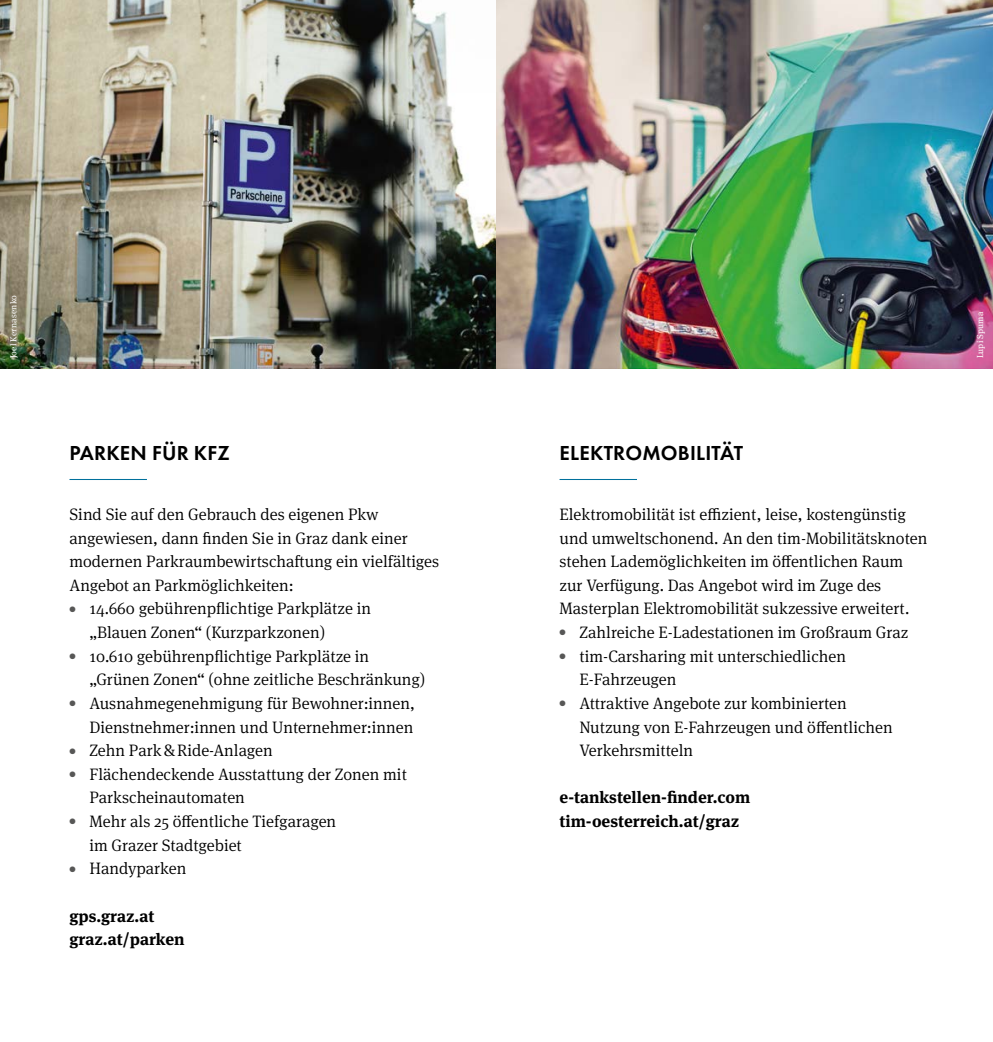
<style>
.page{position:relative;width:993px;height:1042px;background:#fff}
.page>*{position:absolute;margin:0;border:0;box-sizing:border-box;transform-origin:0 0}
.Überschrift_Ebene_2_H1{font:600 21px "Futura PT";letter-spacing:.01em;color:#000}
.Fliesstext_Flattersatz_P{font:300 16.62px/23.6px "Meta Serif Pro";color:#000}
.Fliesstext_Flattersatz_P-2{font:700 16.62px "Meta Serif Pro";color:#000}
.t1{font:8.75px "Meta Serif Pro";letter-spacing:.02em;color:#fff}
</style>
<div class="page">
<img style="left:0;top:0;width:496px;height:368px">
<img style="left:496px;top:0;width:496px;height:368px">
<hr style="left:69px;top:479px;width:78px;height:1px;background:#00709c">
<hr style="left:559px;top:479px;width:77px;height:1px;background:#00709c">
<p class="t1" style="left:7px;top:358px;width:65px;rotate:-90deg">Joel Kernasenko</p>
<h1 class="Überschrift_Ebene_2_H1" style="left:70px;top:440px;width:162px">PARKEN FÜR KFZ</h1>
<p class="Fliesstext_Flattersatz_P" style="left:69px;top:501px;width:371px">Sind Sie auf den Gebrauch des eigenen Pkw angewiesen, dann finden Sie in Graz dank einer modernen Parkraumbewirtschaftung ein vielfältiges Angebot an Parkmöglichkeiten:</p>
<p class="Fliesstext_Flattersatz_P" style="left:89px;top:596px;width:283px;text-indent:-20px"><sup>●</sup> 14.660 gebührenpflichtige Parkplätze in „Blauen Zonen“ (Kurzparkzonen)</p>
<p class="Fliesstext_Flattersatz_P" style="left:89px;top:643px;width:337px;text-indent:-20px"><sup>●</sup> 10.610 gebührenpflichtige Parkplätze in „Grünen Zonen“ (ohne zeitliche Beschränkung)</p>
<p class="Fliesstext_Flattersatz_P" style="left:69px;top:690px;width:347px;text-align:right"><sup>●</sup> Ausnahmegenehmigung für Bewohner:innen,<br>Dienstnehmer:innen und Unternehmer:innen</p>
<p class="Fliesstext_Flattersatz_P" style="left:69px;top:738px;width:205px"><sup>●</sup> Zehn Park&amp;Ride-Anlagen</p>
<p class="Fliesstext_Flattersatz_P" style="left:89px;top:761px;width:319px;text-indent:-20px"><sup>●</sup> Flächendeckende Ausstattung der Zonen mit<br>Parkscheinautomaten</p>
<p class="Fliesstext_Flattersatz_P" style="left:89px;top:809px;width:248px;text-indent:-20px"><sup>●</sup> Mehr als 25 öffentliche Tiefgaragen im Grazer Stadtgebiet</p>
<p class="Fliesstext_Flattersatz_P" style="left:69px;top:856px;width:118px"><sup>●</sup> Handyparken</p>
<p class="Fliesstext_Flattersatz_P-2" style="left:69px;top:902px;width:86px">gps.graz.at</p>
<p class="Fliesstext_Flattersatz_P-2" style="left:69px;top:926px;width:116px">graz.at/parken</p>
<h1 class="Überschrift_Ebene_2_H1" style="left:559px;top:440px;width:185px">ELEKTROMOBILITÄT</h1>
<p class="Fliesstext_Flattersatz_P" style="left:559px;top:501px;width:369px">Elektromobilität ist effizient, leise, kostengünstig und umweltschonend. An den tim-Mobilitätsknoten stehen Lademöglichkeiten im öffentlichen Raum zur Verfügung. Das Angebot wird im Zuge des Masterplan Elektromobilität sukzessive erweitert.</p>
<p class="Fliesstext_Flattersatz_P" style="left:559px;top:620px;width:350px"><sup>●</sup> Zahlreiche E-Ladestationen im Großraum Graz</p>
<p class="Fliesstext_Flattersatz_P" style="left:579px;top:643px;width:268px;text-indent:-20px"><sup>●</sup> tim-Carsharing mit unterschiedlichen<br>E-Fahrzeugen</p>
<p class="Fliesstext_Flattersatz_P" style="left:579px;top:690px;width:315px;text-indent:-20px"><sup>●</sup> Attraktive Angebote zur kombinierten<br>Nutzung von E-Fahrzeugen und öffentlichen<br>Verkehrsmitteln</p>
<p class="Fliesstext_Flattersatz_P-2" style="left:559px;top:784px;width:192px">e-tankstellen-finder.com</p>
<p class="Fliesstext_Flattersatz_P-2" style="left:559px;top:808px;width:181px">tim-oesterreich.at/graz</p>
<p class="t1" style="left:973px;top:358px;width:48px;rotate:-90deg">Lupi Spuma</p>
</div>
